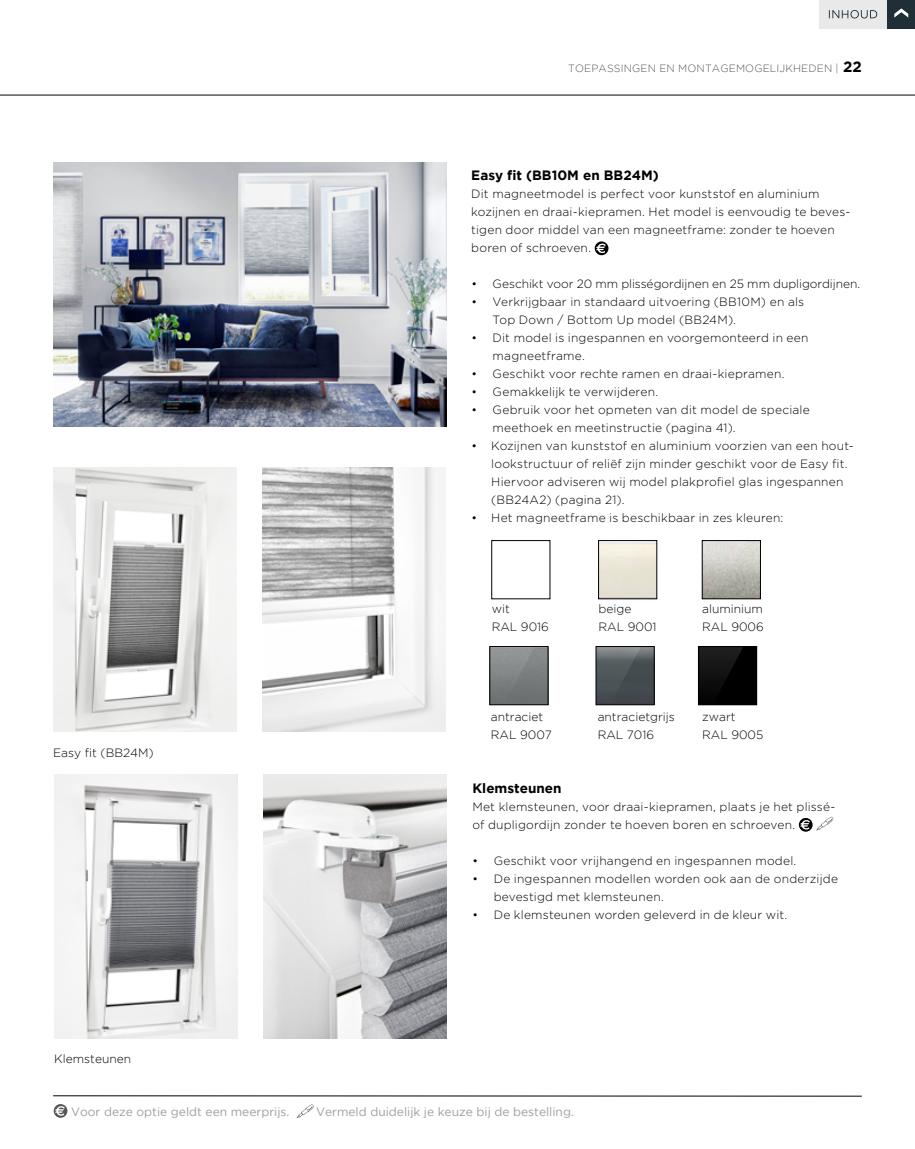
<style>
.page{position:relative;width:915px;height:1149px;background:#fff}
.page>*{position:absolute;margin:0;border:0;box-sizing:border-box;transform-origin:0 0}
.t1{font:700 13.5px "Gotham";color:#000}
.t2{font:300 12px/18px "Gotham";letter-spacing:.015em;color:#000}
.t3{font:300 12px/18px "Gotham";color:#000}
.t4{font:12px "Gotham";color:#9d9d9c}
.t5{font:300 12px "Gotham";letter-spacing:-.005em;color:#000}
.t6{font:300 10.5px "Gotham";letter-spacing:.015em;color:#575756}
.s1{font-weight:700;font-size:15px;color:#000}
</style>
<div class="page">
<hr style="left:53px;top:1094px;width:808px;height:2px;background:#000">
<hr style="left:0;top:95px;width:914px;height:1px;background:#000">
<svg style="left:594px;top:241px;width:14px;height:14px"></svg>
<svg style="left:596px;top:243px;width:9px;height:10px"></svg>
<svg style="left:798px;top:817px;width:14px;height:14px"></svg>
<svg style="left:800px;top:819px;width:9px;height:10px"></svg>
<svg style="left:816px;top:816px;width:17px;height:14px"></svg>
<img style="left:53px;top:467px;width:183px;height:264px">
<img style="left:262px;top:467px;width:183px;height:264px">
<img style="left:55px;top:774px;width:183px;height:264px">
<img style="left:263px;top:774px;width:183px;height:264px">
<div style="left:491px;top:540px;width:59px;height:58px;border:1px solid #000"></div>
<div style="left:598px;top:540px;width:58px;height:58px;border:1px solid #000"></div>
<svg style="left:599px;top:541px;width:43px;height:56px;background:#eae5d8"></svg>
<img style="left:746px;top:542px;width:12px;height:54px">
<div style="left:701px;top:540px;width:59px;height:58px;border:1px solid #000"></div>
<svg style="left:702px;top:541px;width:44px;height:56px;background:#bfbeb8"></svg>
<div style="left:489px;top:646px;width:59px;height:58px;border:1px solid #000"></div>
<img style="left:640px;top:648px;width:12px;height:54px">
<div style="left:595px;top:646px;width:59px;height:58px;border:1px solid #000"></div>
<svg style="left:596px;top:647px;width:44px;height:56px;background:#53595d"></svg>
<svg style="left:490px;top:647px;width:44px;height:56px;background:#7e8283"></svg>
<div style="left:698px;top:646px;width:58px;height:58px;background:#000"></div>
<svg style="left:699px;top:647px;width:43px;height:41px"></svg>
<img style="left:53px;top:162px;width:393px;height:264px">
<svg style="left:54px;top:1103px;width:13px;height:14px"></svg>
<svg style="left:55px;top:1105px;width:10px;height:10px"></svg>
<svg style="left:297px;top:1104px;width:16px;height:13px"></svg>
<div style="left:886px;top:0;width:28px;height:28px;background:#202e38"></div>
<svg style="left:894px;top:8px;width:13px;height:10px"></svg>
<div style="left:819px;top:0;width:67px;height:28px;background:#e9e9e9"></div>
<svg style="left:828px;top:10px;width:48px;height:8px"></svg>
<p class="t6" style="left:568px;top:63px;width:295px">TOEPASSINGEN EN MONTAGEMOGELIJKHEDEN | <span class="s1">22</span></p>
<p class="t1" style="left:471px;top:167px;width:189px">Easy fit (BB10M en BB24M)</p>
<p class="t2" style="left:471px;top:184px;width:380px">Dit magneetmodel is perfect voor kunststof en aluminium kozijnen en draai-kiepramen. Het model is eenvoudig te beves&shy;tigen door middel van een magneetframe: zonder te hoeven boren of schroeven.</p>
<p class="t5" style="left:471px;top:276px;width:390px">• Geschikt voor 20 mm plisségordijnen en 25 mm dupligordijnen.</p>
<p class="t2" style="left:492px;top:292px;width:313px;text-indent:-21px">• Verkrijgbaar in standaard uitvoering (BB10M) en als<br>Top Down / Bottom Up model (BB24M).</p>
<p class="t2" style="left:492px;top:328px;width:317px;text-indent:-21px">• Dit model is ingespannen en voorgemonteerd in een magneetframe.</p>
<p class="t2" style="left:471px;top:364px;width:315px">• Geschikt voor rechte ramen en draai-kiepramen.</p>
<p class="t2" style="left:471px;top:382px;width:188px">• Gemakkelijk te verwijderen.</p>
<p class="t2" style="left:492px;top:400px;width:318px;text-indent:-21px">• Gebruik voor het opmeten van dit model de speciale meethoek en meetinstructie (pagina 41).</p>
<p class="t2" style="left:491px;top:436px;width:364px;text-indent:-20px">• Kozijnen van kunststof en aluminium voorzien van een hout&shy;lookstructuur of reliëf zijn minder geschikt voor de Easy fit.<br>Hiervoor adviseren wij model plakprofiel glas ingespannen (BB24A2) (pagina 21).</p>
<p class="t2" style="left:471px;top:508px;width:313px">• Het magneetframe is beschikbaar in zes kleuren:</p>
<p class="t3" style="left:491px;top:599px;width:59px">wit<br>RAL 9016</p>
<p class="t3" style="left:598px;top:599px;width:59px">beige<br>RAL 9001</p>
<p class="t3" style="left:702px;top:599px;width:63px">aluminium<br>RAL 9006</p>
<p class="t3" style="left:53px;top:743px;width:102px">Easy fit (BB24M)</p>
<p class="t3" style="left:54px;top:1049px;width:78px">Klemsteunen</p>
<p class="t3" style="left:490px;top:707px;width:62px">antraciet<br>RAL 9007</p>
<p class="t3" style="left:597px;top:707px;width:79px">antracietgrijs<br>RAL 7016</p>
<p class="t3" style="left:702px;top:707px;width:63px">zwart<br>RAL 9005</p>
<p class="t1" style="left:472px;top:779px;width:91px">Klemsteunen</p>
<p class="t2" style="left:472px;top:796px;width:364px">Met klemsteunen, voor draai-kiepramen, plaats je het plissé&shy;of dupligordijn zonder te hoeven boren en schroeven.</p>
<p class="t2" style="left:472px;top:850px;width:325px">• Geschikt voor vrijhangend en ingespannen model.</p>
<p class="t2" style="left:493px;top:868px;width:346px;text-indent:-21px">• De ingespannen modellen worden ook aan de onderzijde bevestigd met klemsteunen.</p>
<p class="t2" style="left:472px;top:904px;width:316px">• De klemsteunen worden geleverd in de kleur wit.</p>
<p class="t4" style="left:71px;top:1104px;width:220px">Voor deze optie geldt een meerprijs.</p>
<p class="t4" style="left:316px;top:1104px;width:259px">Vermeld duidelijk je keuze bij de bestelling.</p>
</div>
